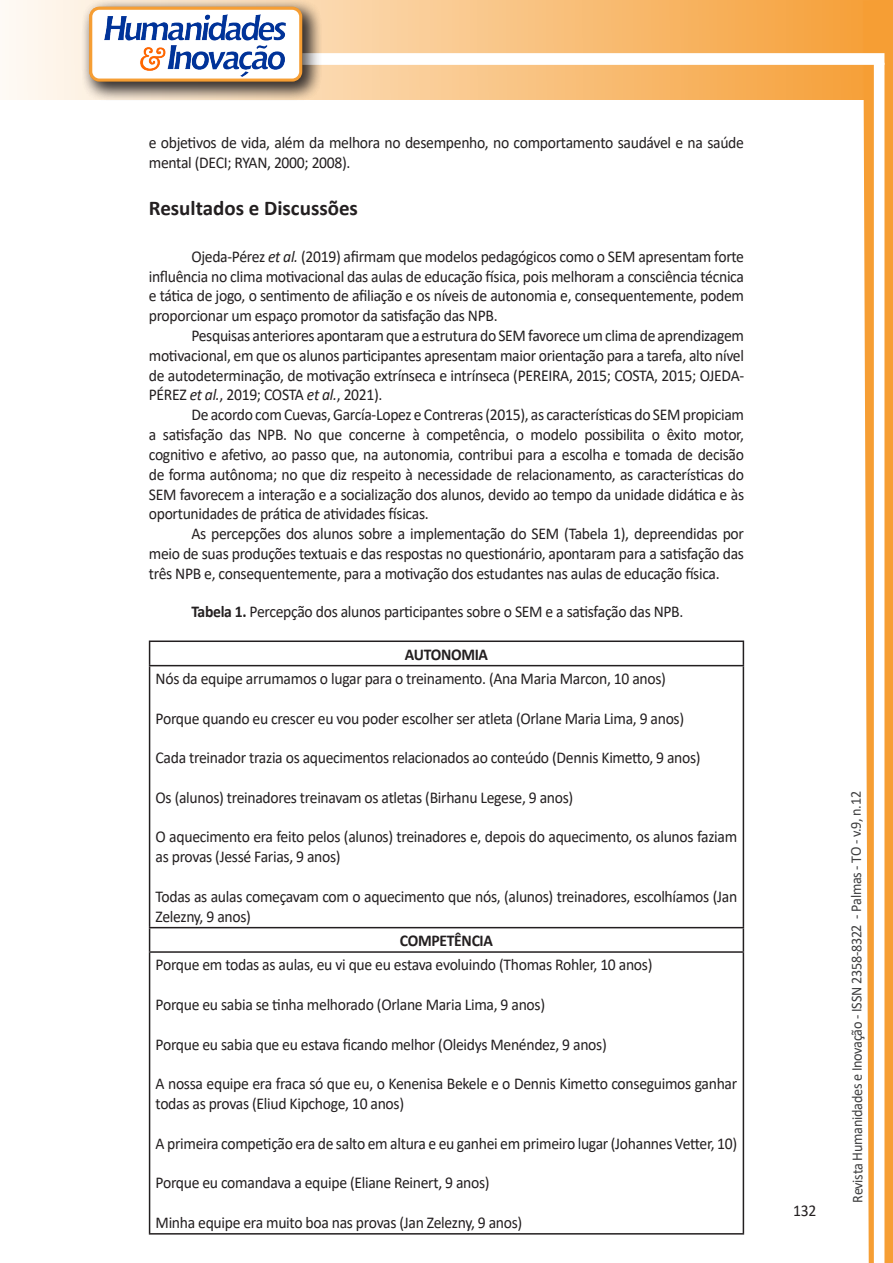
<style>
.page{position:relative;width:893px;height:1263px;background:#fff}
.page>*{position:absolute;margin:0;border:0;box-sizing:border-box;transform-origin:0 0}
.Titulo_2{font:700 21px "Calibri";color:#231f20}
.texto{font:16.5px/19.8px "Calibri";letter-spacing:-.02em;color:#231f20;scale:.95 1}
.texto-2{font:700 16.5px "Calibri";letter-spacing:-.02em;color:#231f20;scale:.95 1}
.t1{font:15px "Calibri";letter-spacing:-.025em;color:#3e3e3f;scale:.95 1}
.s1{font-style:italic}
.s2{font-weight:700}
</style>
<div class="page">
<svg style="left:5px;top:0;width:858px;height:100px;background:#f9c484"></svg>
<div style="left:302px;top:53px;width:582px;height:12px;background:#fff;border:2px solid #fff"></div>
<svg style="left:863px;top:0;width:30px;height:1263px"></svg>
<div style="left:81px;top:0;width:241px;height:102px;background:#231f20;opacity:.75"></div>
<div style="left:91px;top:8px;width:210px;height:72px;background:#fff;border-radius:9px"></div>
<img style="left:104px;top:14px;width:181px;height:62px">
<div style="left:89px;top:7px;width:213px;height:75px;border:3px solid #f69e34;border-radius:9px"></div>
<hr style="left:149px;top:640px;width:595px;height:2px;background:#231f20">
<svg style="left:149px;top:642px;width:1px;height:23px"></svg>
<svg style="left:743px;top:642px;width:1px;height:23px"></svg>
<hr style="left:149px;top:665px;width:595px;height:1px;background:#231f20">
<hr style="left:149px;top:666px;width:1px;height:261px;background:#231f20">
<hr style="left:743px;top:666px;width:1px;height:261px;background:#231f20">
<hr style="left:149px;top:927px;width:595px;height:1px;background:#231f20">
<svg style="left:149px;top:928px;width:1px;height:23px"></svg>
<svg style="left:743px;top:928px;width:1px;height:23px"></svg>
<hr style="left:149px;top:951px;width:595px;height:2px;background:#231f20">
<hr style="left:149px;top:953px;width:1px;height:280px;background:#231f20">
<hr style="left:743px;top:953px;width:1px;height:280px;background:#231f20">
<hr style="left:149px;top:1233px;width:595px;height:1px;background:#231f20">
<p class="texto" style="left:149px;top:133px;width:628px">e objetivos de vida, além da melhora no desempenho, no comportamento saudável e na saúde mental (DECI; RYAN, 2000; 2008).</p>
<p class="Titulo_2" style="left:149px;top:193px;width:211px">Resultados e Discussões</p>
<p class="texto" style="left:149px;top:246px;width:628px;text-align:justify;text-indent:43px">Ojeda-Pérez <span class="s1">et al.</span> (2019) afirmam que modelos pedagógicos como o SEM apresentam forte influência no clima motivacional das aulas de educação física, pois melhoram a consciência técnica e tática de jogo, o sentimento de afiliação e os níveis de autonomia e, consequentemente, podem proporcionar um espaço promotor da satisfação das NPB.</p>
<p class="texto" style="left:149px;top:325px;width:628px;text-align:justify;text-indent:43px">Pesquisas anteriores apontaram que a estrutura do SEM favorece um clima de aprendizagem motivacional, em que os alunos participantes apresentam maior orientação para a tarefa, alto nível de autodeterminação, de motivação extrínseca e intrínseca (PEREIRA, 2015; COSTA, 2015; OJEDA-PÉREZ <span class="s1">et al.</span>, 2019; COSTA <span class="s1">et al.</span>, 2021).</p>
<p class="texto" style="left:149px;top:404px;width:628px;text-align:justify;text-indent:43px">De acordo com Cuevas, García-Lopez e Contreras (2015), as características do SEM propiciam a satisfação das NPB. No que concerne à competência, o modelo possibilita o êxito motor, cognitivo e afetivo, ao passo que, na autonomia, contribui para a escolha e tomada de decisão de forma autônoma; no que diz respeito à necessidade de relacionamento, as características do SEM favorecem a interação e a socialização dos alunos, devido ao tempo da unidade didática e às oportunidades de prática de atividades físicas.</p>
<p class="texto" style="left:149px;top:523px;width:628px;text-align:justify;text-indent:43px">As percepções dos alunos sobre a implementação do SEM (Tabela 1), depreendidas por meio de suas produções textuais e das respostas no questionário, apontaram para a satisfação das três NPB e, consequentemente, para a motivação dos estudantes nas aulas de educação física.</p>
<p class="texto" style="left:191px;top:601px;width:519px"><span class="s2">Tabela 1.</span> Percepção dos alunos participantes sobre o SEM e a satisfação das NPB.</p>
<p class="texto-2" style="left:405px;top:642px;width:89px">AUTONOMIA</p>
<p class="texto" style="left:156px;top:668px;width:539px">Nós da equipe arrumamos o lugar para o treinamento. (Ana Maria Marcon, 10 anos)</p>
<p class="texto" style="left:156px;top:708px;width:558px">Porque quando eu crescer eu vou poder escolher ser atleta (Orlane Maria Lima, 9 anos)</p>
<p class="texto" style="left:156px;top:747px;width:575px">Cada treinador trazia os aquecimentos relacionados ao conteúdo (Dennis Kimetto, 9 anos)</p>
<p class="texto" style="left:156px;top:787px;width:441px">Os (alunos) treinadores treinavam os atletas (Birhanu Legese, 9 anos)</p>
<p class="texto" style="left:156px;top:827px;width:614px">O aquecimento era feito pelos (alunos) treinadores e, depois do aquecimento, os alunos faziam as provas (Jessé Farias, 9 anos)</p>
<p class="texto" style="left:156px;top:886px;width:614px">Todas as aulas começavam com o aquecimento que nós, (alunos) treinadores, escolhíamos (Jan<br>Zelezny, 9 anos)</p>
<p class="texto-2" style="left:400px;top:929px;width:99px">COMPETÊNCIA</p>
<p class="texto" style="left:156px;top:954px;width:524px">Porque em todas as aulas, eu vi que eu estava evoluindo (Thomas Rohler, 10 anos)</p>
<p class="texto" style="left:156px;top:994px;width:411px">Porque eu sabia se tinha melhorado (Orlane Maria Lima, 9 anos)</p>
<p class="texto" style="left:156px;top:1034px;width:476px">Porque eu sabia que eu estava ficando melhor (Oleidys Menéndez, 9 anos)</p>
<p class="texto" style="left:156px;top:1073px;width:614px">A nossa equipe era fraca só que eu, o Kenenisa Bekele e o Dennis Kimetto conseguimos ganhar todas as provas (Eliud Kipchoge, 10 anos)</p>
<p class="texto" style="left:156px;top:1133px;width:614px">A primeira competição era de salto em altura e eu ganhei em primeiro lugar (Johannes Vetter, 10)</p>
<p class="texto" style="left:156px;top:1172px;width:353px">Porque eu comandava a equipe (Eliane Reinert, 9 anos)</p>
<p class="texto" style="left:156px;top:1212px;width:388px">Minha equipe era muito boa nas provas (Jan Zelezny, 9 anos)</p>
<p class="texto" style="left:793px;top:1200px;width:26px">132</p>
<p class="t1" style="left:846px;top:1203px;width:435px;rotate:-90deg">Revista Humanidades e Inovação - ISSN 2358-8322 - Palmas - TO - v.9, n.12</p>
</div>
